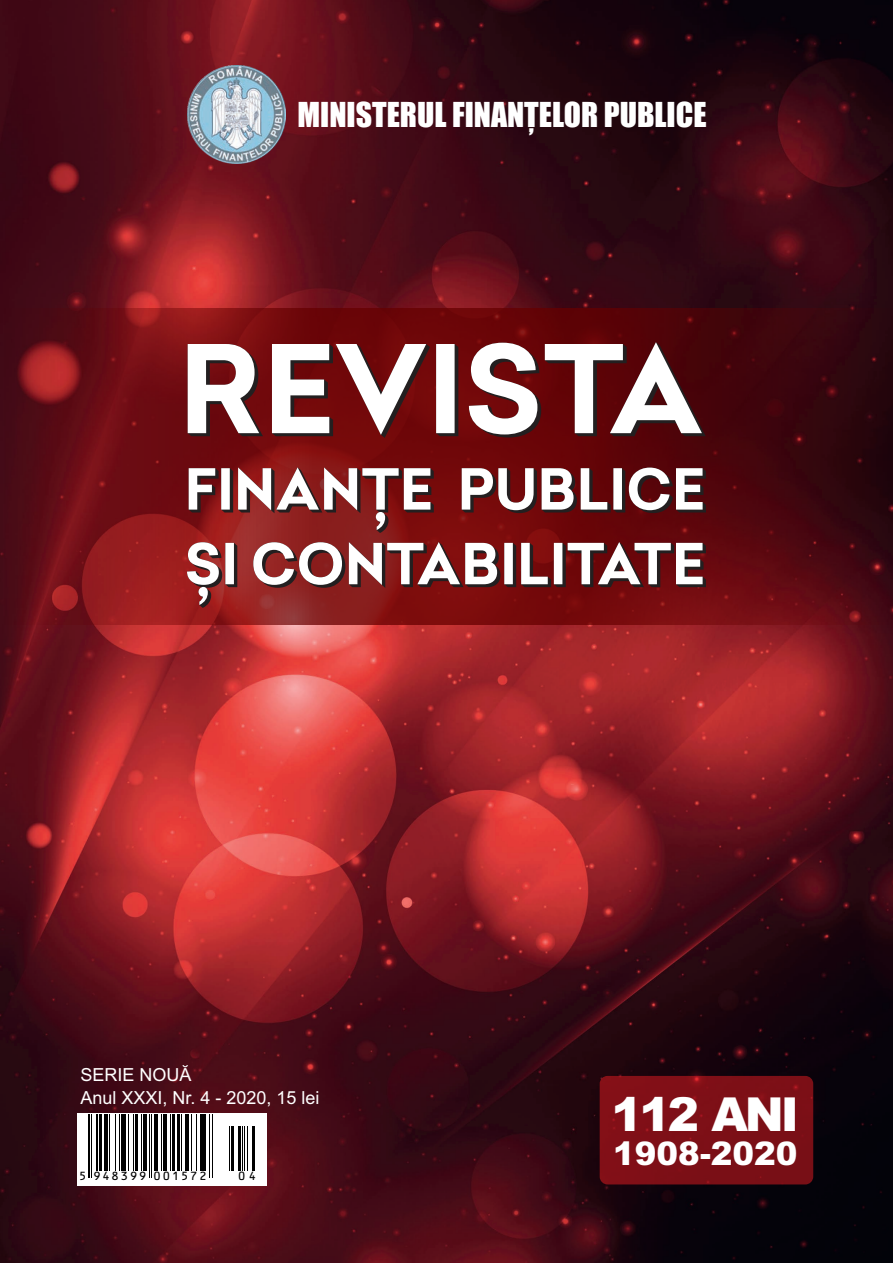
<style>
.page{position:relative;width:893px;height:1263px;background:#fff}
.page>*{position:absolute;margin:0;border:0;box-sizing:border-box;transform-origin:0 0}
.t1{font:900 46.95px "Arial";letter-spacing:-.065em;color:#fff}
.t2{font:900 32.55px "Arial";color:#fff}
.t3{font:31.8px "Impact";color:#fff}
.t4{font:18px/22.2px "Arial";color:#fff}
.t5{font:13.2px "OCRB10 Pitch BT";letter-spacing:.09em;color:#000}
</style>
<div class="page">
<img style="left:0;top:0;width:893px;height:1263px">
<svg style="left:0;top:308px;width:893px;height:317px"></svg>
<svg style="left:187px;top:467px;width:519px;height:141px;fill:#7b0d0f"></svg>
<svg style="left:187px;top:467px;width:516px;height:138px"></svg>
<svg style="left:188px;top:342px;width:518px;height:96px"></svg>
<svg style="left:188px;top:342px;width:514px;height:93px"></svg>
<div style="left:77px;top:1113px;width:189px;height:73px;background:#fff"></div>
<hr style="left:88px;top:1114px;width:1px;height:64px;background:#000">
<hr style="left:91px;top:1114px;width:1px;height:64px;background:#000">
<hr style="left:96px;top:1114px;width:1px;height:56px;background:#000">
<hr style="left:99px;top:1114px;width:2px;height:56px;background:#000">
<hr style="left:104px;top:1114px;width:4px;height:56px;background:#000">
<hr style="left:109px;top:1114px;width:1px;height:56px;background:#000">
<hr style="left:115px;top:1114px;width:1px;height:56px;background:#000">
<hr style="left:119px;top:1114px;width:1px;height:56px;background:#000">
<div style="left:121px;top:1114px;width:5px;height:56px;background:#000"></div>
<hr style="left:128px;top:1114px;width:1px;height:56px;background:#000">
<hr style="left:133px;top:1114px;width:1px;height:56px;background:#000">
<hr style="left:136px;top:1114px;width:2px;height:56px;background:#000">
<hr style="left:141px;top:1114px;width:1px;height:56px;background:#000">
<hr style="left:143px;top:1114px;width:4px;height:56px;background:#000">
<hr style="left:149px;top:1114px;width:1px;height:64px;background:#000">
<hr style="left:151px;top:1114px;width:1px;height:64px;background:#000">
<hr style="left:154px;top:1114px;width:4px;height:56px;background:#000">
<hr style="left:161px;top:1114px;width:1px;height:56px;background:#000">
<hr style="left:163px;top:1114px;width:4px;height:56px;background:#000">
<hr style="left:170px;top:1114px;width:1px;height:56px;background:#000">
<hr style="left:172px;top:1114px;width:3px;height:56px;background:#000">
<hr style="left:178px;top:1114px;width:2px;height:56px;background:#000">
<hr style="left:181px;top:1114px;width:1px;height:56px;background:#000">
<hr style="left:185px;top:1114px;width:4px;height:56px;background:#000">
<hr style="left:191px;top:1114px;width:1px;height:56px;background:#000">
<hr style="left:196px;top:1114px;width:1px;height:56px;background:#000">
<hr style="left:200px;top:1114px;width:2px;height:56px;background:#000">
<hr style="left:204px;top:1114px;width:2px;height:56px;background:#000">
<hr style="left:209px;top:1114px;width:1px;height:64px;background:#000">
<hr style="left:212px;top:1114px;width:1px;height:64px;background:#000">
<hr style="left:229px;top:1126px;width:1px;height:44px;background:#000">
<hr style="left:231px;top:1126px;width:3px;height:44px;background:#000">
<hr style="left:238px;top:1126px;width:2px;height:44px;background:#000">
<hr style="left:242px;top:1126px;width:1px;height:44px;background:#000">
<hr style="left:244px;top:1126px;width:1px;height:44px;background:#000">
<hr style="left:247px;top:1126px;width:1px;height:44px;background:#000">
<hr style="left:252px;top:1126px;width:3px;height:44px;background:#000">
<img style="left:187px;top:65px;width:99px;height:99px">
<div style="left:600px;top:1076px;width:213px;height:108px;background:#7d0f17;border-radius:8px"></div>
<h3 class="t3" style="left:297px;top:102px;width:411px">MINISTERUL FINANȚELOR PUBLICE</h3>
<p class="t4" style="left:80px;top:1066px;width:241px">SERIE NOUĂ<br>Anul XXXI, Nr. 4 - 2020, 15 lei</p>
<p class="t5" style="left:79px;top:1170px;width:130px">5 948399 001572</p>
<p class="t5" style="left:238px;top:1170px;width:20px">04</p>
<h1 class="t1" style="left:611px;top:1097px;width:189px">112 ANI</h1>
<h2 class="t2" style="left:613px;top:1141px;width:186px">1908-2020</h2>
</div>
